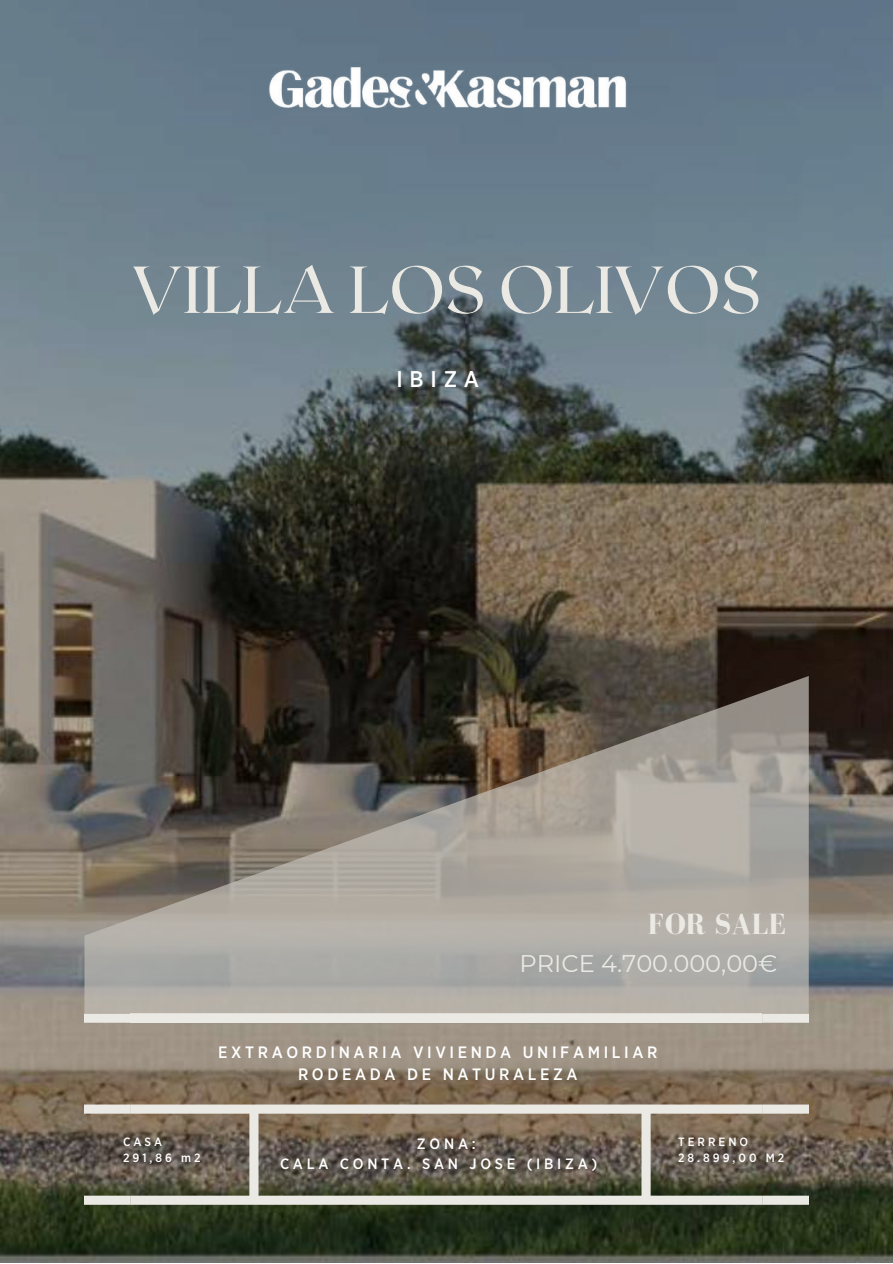
<style>
.page{position:relative;width:893px;height:1264px;background:#fff}
.page>*{position:absolute;margin:0;border:0;box-sizing:border-box;transform-origin:0 0}
.t1{font:66.15px "Roxborough CF";color:#ebe9e4}
.t2{font:700 30px "Bodoni FLF";color:#ebe9e4}
.t3{font:24.15px "Montserrat";color:#ebe9e4}
.t4{font:500 22.65px "Gotham Narrow";letter-spacing:.3em;color:#fff}
.t5{font:500 16.5px/22.5px "Gotham Narrow";letter-spacing:.22em;color:#fff;text-align:center}
.t6{font:500 15px/20.2px "Gotham Narrow";letter-spacing:.25em;color:#fff}
.t7{font:500 12px/16px "Gotham Narrow";letter-spacing:.25em;color:#fff}
</style>
<div class="page">
<img style="left:0;top:0;width:892px;height:1262px">
<svg style="left:84px;top:1013px;width:46px;height:191px;background:#887e70"></svg>
<div style="left:130px;top:1013px;width:632px;height:9px;background:#ebe9e4"></div>
<svg style="left:130px;top:1104px;width:632px;height:100px;background:#80786a"></svg>
<svg style="left:762px;top:1013px;width:46px;height:191px;background:#897f70"></svg>
<img style="left:248px;top:51px;width:397px;height:77px">
<svg style="left:84px;top:676px;width:724px;height:337px;background:#89847c"></svg>
<h1 class="t1" style="left:132px;top:247px;width:631px">VILLA LOS OLIVOS</h1>
<h3 class="t4" style="left:396px;top:368px;width:84px">IBIZA</h3>
<h2 class="t2" style="left:647px;top:907px;width:139px">FOR SALE</h2>
<h3 class="t3" style="left:519px;top:949px;width:260px">PRICE 4.700.000,00€</h3>
<p class="t5" style="left:218px;top:1041px;width:440px">EXTRAORDINARIA VIVIENDA UNIFAMILIAR<br>RODEADA DE NATURALEZA</p>
<p class="t7" style="left:123px;top:1134px;width:79px">CASA<br>291,86 m2</p>
<p class="t7" style="left:678px;top:1134px;width:107px">TERRENO<br>28.899,00 M2</p>
<p class="t6" style="left:280px;top:1134px;width:319px;text-indent:137px">ZONA:<br>CALA CONTA. SAN JOSE (IBIZA)</p>
</div>
